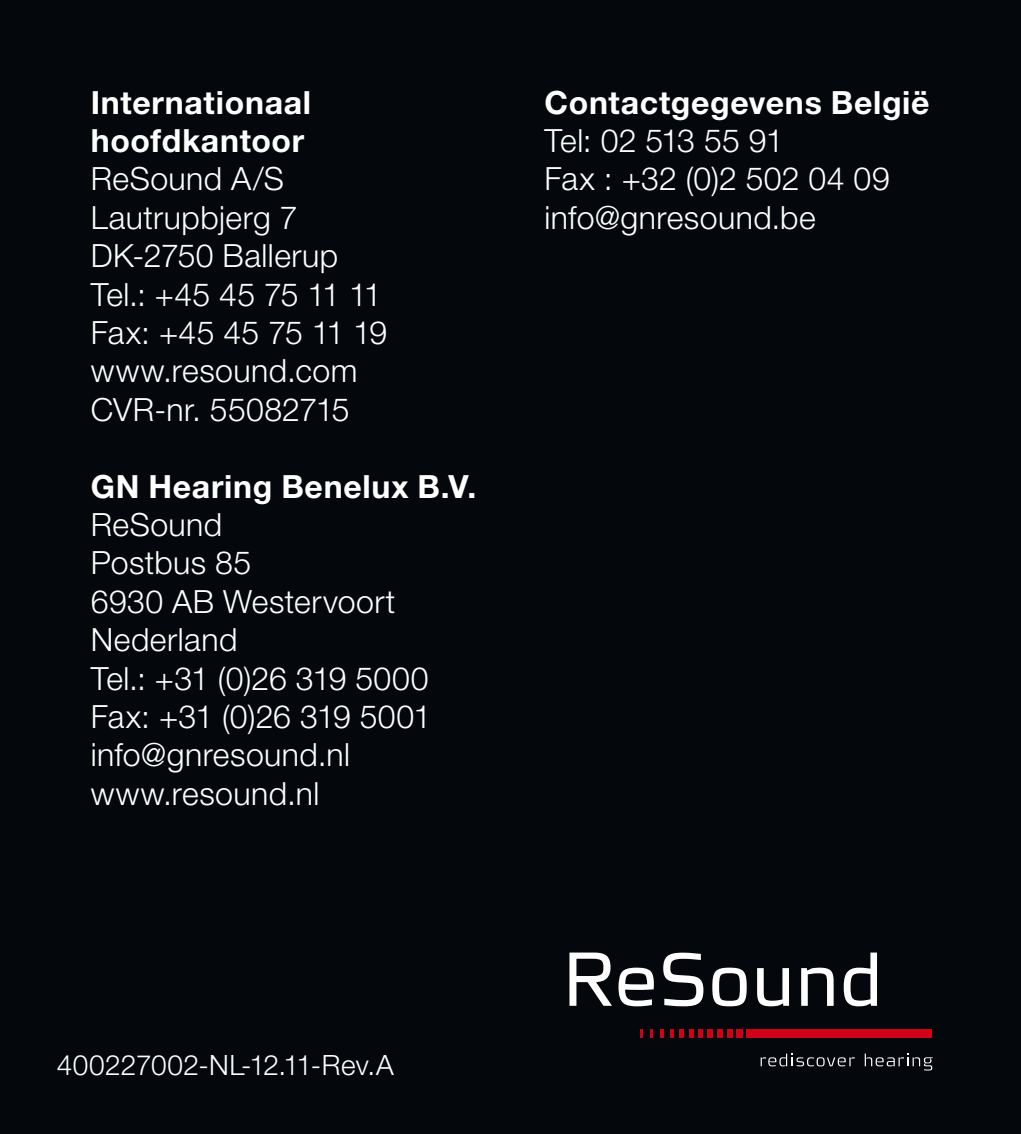
<style>
.page{position:relative;width:1021px;height:1134px;background:#fff}
.page>*{position:absolute;margin:0;border:0;box-sizing:border-box;transform-origin:0 0}
.t1{font:300 32px/38.4px "Helvetica Neue LT Pro";letter-spacing:.015em;color:#fff}
.t2{font:700 32px/38.4px "Helvetica Neue LT Pro";letter-spacing:.02em;color:#fff}
.t3{font:300 28px "Helvetica Neue LT Pro";letter-spacing:.01em;color:#fff}
</style>
<div class="page">
<div style="left:0;top:0;width:1020px;height:1134px;background:#04070c"></div>
<svg style="left:816px;top:1057px;width:8px;height:9px"></svg>
<svg style="left:827px;top:1057px;width:27px;height:9px"></svg>
<svg style="left:760px;top:1053px;width:54px;height:13px"></svg>
<svg style="left:864px;top:1053px;width:68px;height:17px"></svg>
<div style="left:746px;top:1029px;width:185px;height:9px;background:#d10019"></div>
<svg style="left:640px;top:1029px;width:3px;height:9px"></svg>
<svg style="left:650px;top:1029px;width:3px;height:9px"></svg>
<svg style="left:660px;top:1029px;width:3px;height:9px"></svg>
<svg style="left:670px;top:1029px;width:3px;height:9px"></svg>
<svg style="left:679px;top:1029px;width:4px;height:9px"></svg>
<svg style="left:689px;top:1029px;width:4px;height:9px"></svg>
<div style="left:698px;top:1029px;width:5px;height:9px;background:#d10019"></div>
<div style="left:707px;top:1029px;width:5px;height:9px;background:#d10019"></div>
<div style="left:717px;top:1029px;width:6px;height:9px;background:#d10019"></div>
<div style="left:727px;top:1029px;width:6px;height:9px;background:#d10019"></div>
<div style="left:736px;top:1029px;width:7px;height:9px;background:#d10019"></div>
<svg style="left:618px;top:968px;width:36px;height:38px"></svg>
<svg style="left:663px;top:953px;width:40px;height:53px"></svg>
<svg style="left:712px;top:968px;width:34px;height:38px"></svg>
<svg style="left:757px;top:968px;width:32px;height:38px"></svg>
<svg style="left:801px;top:968px;width:32px;height:38px"></svg>
<svg style="left:843px;top:952px;width:34px;height:54px"></svg>
<svg style="left:569px;top:952px;width:43px;height:54px"></svg>
<p class="t2" style="left:91px;top:82px;width:222px">Internationaal hoofdkantoor</p>
<p class="t1" style="left:91px;top:159px;width:298px">ReSound A/S<br>Lautrupbjerg 7<br>DK-2750 Ballerup<br>Tel.: +45 45 75 11 11<br>Fax: +45 45 75 11 19 www.resound.com<br>CVR-nr. 55082715</p>
<p class="t2" style="left:91px;top:466px;width:387px">GN Hearing Benelux B.V.</p>
<p class="t1" style="left:91px;top:505px;width:342px">ReSound<br>Postbus 85<br>6930 AB Westervoort<br>Nederland<br>Tel.: +31 (0)26 319 5000<br>Fax: +31 (0)26 319 5001 info@gnresound.nl www.resound.nl</p>
<p class="t2" style="left:544px;top:82px;width:386px">Contactgegevens België</p>
<p class="t1" style="left:544px;top:121px;width:347px">Tel: 02 513 55 91<br>Fax : +32 (0)2 502 04 09 info@gnresound.be</p>
<p class="t3" style="left:57px;top:1047px;width:338px">400227002-NL-12.11-Rev.A</p>
</div>
